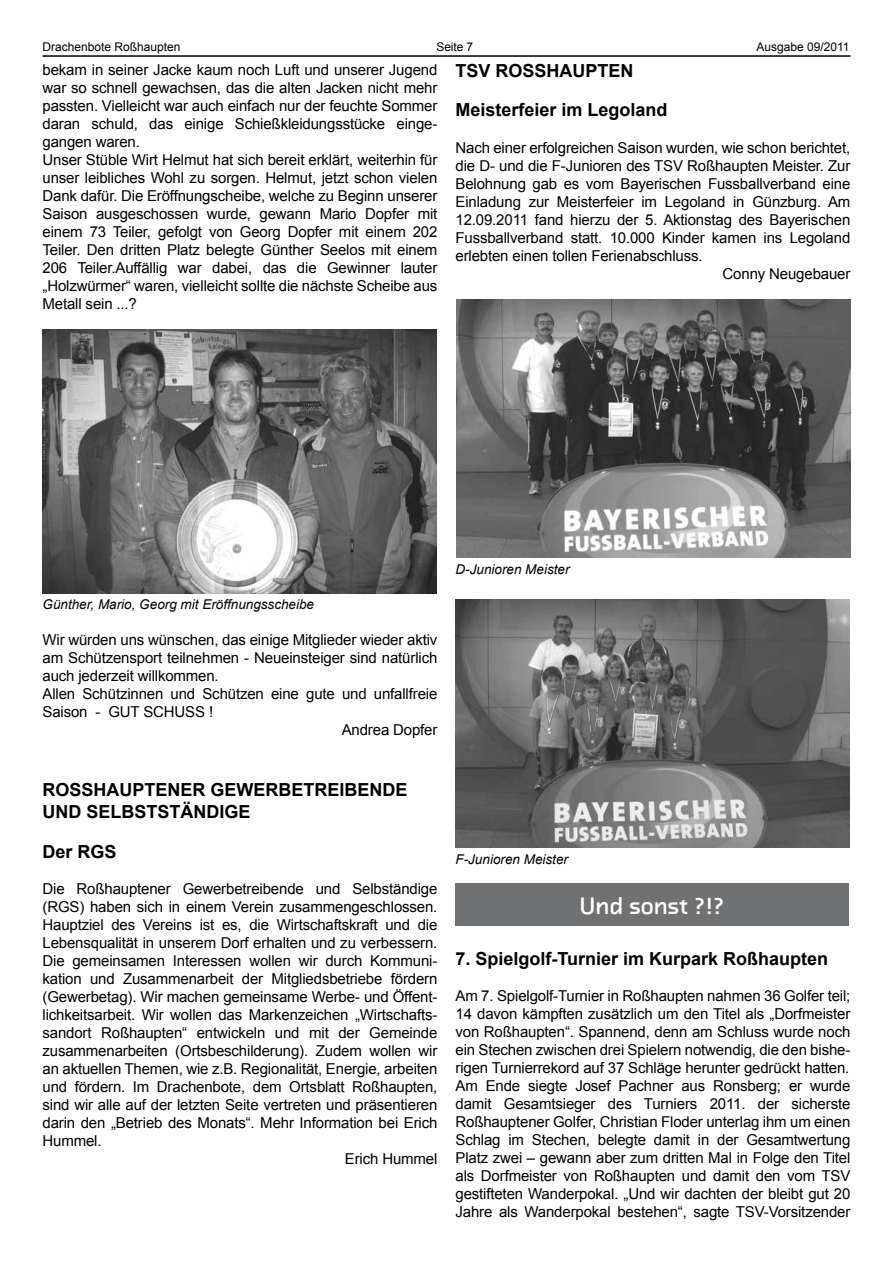
<style>
.page{position:relative;width:893px;height:1263px;background:#fff}
.page>*{position:absolute;margin:0;border:0;box-sizing:border-box;transform-origin:0 0}
.t1{font:24px "Chambers Sans Bld";letter-spacing:-.01em;color:#fff}
.t2{font:700 18px "Arial";color:#000}
.t3{font:15px/18px "Arial";letter-spacing:-.01em;color:#000}
.t4{font:italic 13.5px "Arial";color:#000}
.t5{font:12px "Arial";color:#000}
</style>
<div class="page">
<hr style="left:43px;top:55px;width:807px;height:2px;background:#000">
<img style="left:43px;top:330px;width:393px;height:263px">
<img style="left:457px;top:299px;width:393px;height:259px">
<img style="left:455px;top:599px;width:394px;height:248px">
<div style="left:455px;top:883px;width:394px;height:43px;background:#707172"></div>
<p class="t5" style="left:43px;top:39px;width:140px">Drachenbote Roßhaupten</p>
<p class="t5" style="left:436px;top:39px;width:38px">Seite 7</p>
<p class="t5" style="left:756px;top:39px;width:95px">Ausgabe 09/2011</p>
<p class="t3" style="left:43px;top:61px;width:396px">bekam in seiner Jacke kaum noch Luft und unserer Jugend war so schnell gewachsen, das die alten Jacken nicht mehr passten. Vielleicht war auch einfach nur der feuchte Sommer daran schuld, das einige Schießkleidungsstücke einge&shy;gangen waren.<br>Unser Stüble Wirt Helmut hat sich bereit erklärt, weiterhin für unser leibliches Wohl zu sorgen. Helmut, jetzt schon vielen Dank dafür. Die Eröffnungscheibe, welche zu Beginn unserer Saison ausgeschossen wurde, gewann Mario Dopfer mit einem 73 Teiler, gefolgt von Georg Dopfer mit einem 202<br>Teiler. Den dritten Platz belegte Günther Seelos mit einem 206 Teiler.Auffällig war dabei, das die Gewinner lauter „Holzwürmer“ waren, vielleicht sollte die nächste Scheibe aus Metall sein ...?</p>
<p class="t2" style="left:455px;top:59px;width:105px">TSV RoSShaupten</p>
<p class="t2" style="left:455px;top:98px;width:214px">Meisterfeier im Legoland</p>
<p class="t3" style="left:455px;top:138px;width:396px">Nach einer erfolgreichen Saison wurden, wie schon berichtet,</p>
<p class="t3" style="left:455px;top:156px;width:396px">die D- und die F-Junioren des TSV Roßhaupten Meister. Zur</p>
<p class="t3" style="left:455px;top:174px;width:396px">Belohnung gab es vom Bayerischen Fussballverband eine</p>
<p class="t3" style="left:455px;top:192px;width:396px">Einladung zur Meisterfeier im Legoland in Günzburg. Am</p>
<p class="t3" style="left:455px;top:210px;width:396px">12.09.2011 fand hierzu der 5. Aktionstag des Bayerischen</p>
<p class="t3" style="left:455px;top:228px;width:396px">Fussballverband statt. 10.000 Kinder kamen ins Legoland</p>
<p class="t3" style="left:455px;top:246px;width:249px">erlebten einen tollen Ferienabschluss.</p>
<p class="t3" style="left:723px;top:264px;width:129px">Conny Neugebauer</p>
<p class="t4" style="left:43px;top:596px;width:273px">Günther, Mario, Georg mit Eröffnungsscheibe</p>
<p class="t3" style="left:43px;top:631px;width:396px">Wir würden uns wünschen, das einige Mitglieder wieder aktiv</p>
<p class="t3" style="left:43px;top:649px;width:396px">am Schützensport teilnehmen - Neueinsteiger sind natürlich</p>
<p class="t3" style="left:43px;top:667px;width:178px">auch jederzeit willkommen.</p>
<p class="t3" style="left:43px;top:685px;width:396px">Allen Schützinnen und Schützen eine gute und unfallfreie</p>
<p class="t3" style="left:43px;top:703px;width:172px">Saison - GUT SCHUSS !</p>
<p class="t3" style="left:342px;top:721px;width:97px">Andrea Dopfer</p>
<p class="t4" style="left:455px;top:561px;width:116px">D-Junioren Meister</p>
<p class="t2" style="left:43px;top:778px;width:65px">RoSShauptener</p>
<p class="t2" style="left:211px;top:778px;width:28px">Gewerbetre</p>
<p class="t2" style="left:340px;top:778px;width:19px">ibende</p>
<p class="t2" style="left:43px;top:800px;width:14px">und</p>
<p class="t2" style="left:87px;top:800px;width:48px">Selbstst</p>
<p class="t2" style="left:181px;top:800px;width:58px">ändige</p>
<p class="t2" style="left:43px;top:839px;width:76px">Der RGS</p>
<p class="t3" style="left:43px;top:879px;width:396px">Die Roßhauptener Gewerbetreibende und Selbständige</p>
<p class="t3" style="left:43px;top:897px;width:396px">(RGS) haben sich in einem Verein zusammengeschlossen.</p>
<p class="t3" style="left:43px;top:915px;width:396px">Hauptziel des Vereins ist es, die Wirtschaftskraft und die</p>
<p class="t3" style="left:43px;top:933px;width:396px">Lebensqualität in unserem Dorf erhalten und zu verbessern.</p>
<p class="t3" style="left:43px;top:951px;width:396px">Die gemeinsamen Interessen wollen wir durch Kommuni-</p>
<p class="t3" style="left:43px;top:969px;width:396px">kation und Zusammenarbeit der Mitgliedsbetriebe fördern</p>
<p class="t3" style="left:43px;top:987px;width:396px">(Gewerbetag). Wir machen gemeinsame Werbe- und Öffent-</p>
<p class="t3" style="left:43px;top:1005px;width:396px">lichkeitsarbeit. Wir wollen das Markenzeichen „Wirtschafts-</p>
<p class="t3" style="left:43px;top:1023px;width:396px">sandort Roßhaupten“ entwickeln und mit der Gemeinde</p>
<p class="t3" style="left:43px;top:1041px;width:396px">zusammenarbeiten (Ortsbeschilderung). Zudem wollen wir</p>
<p class="t3" style="left:43px;top:1059px;width:396px">an aktuellen Themen, wie z.B. Regionalität, Energie, arbeiten</p>
<p class="t3" style="left:43px;top:1077px;width:396px">und fördern. Im Drachenbote, dem Ortsblatt Roßhaupten,</p>
<p class="t3" style="left:43px;top:1095px;width:396px">sind wir alle auf der letzten Seite vertreten und präsentieren</p>
<p class="t3" style="left:43px;top:1113px;width:396px">darin den „Betrieb des Monats“. Mehr Information bei Erich</p>
<p class="t3" style="left:43px;top:1131px;width:61px">Hummel.</p>
<p class="t3" style="left:345px;top:1149px;width:94px">Erich Hummel</p>
<p class="t4" style="left:455px;top:850px;width:114px">F-Junioren Meister</p>
<h1 class="t1" style="left:580px;top:891px;width:147px">Und sonst ?!?</h1>
<p class="t2" style="left:455px;top:947px;width:374px">7. Spielgolf-Turnier im Kurpark Roßhaupten</p>
<p class="t3" style="left:455px;top:987px;width:396px;text-align:justify">Am 7. Spielgolf-Turnier in Roßhaupten nahmen 36 Golfer teil; 14 davon kämpften zusätzlich um den Titel als „Dorfmeister von Roßhaupten“. Spannend, denn am Schluss wurde noch ein Stechen zwischen drei Spielern notwendig, die den bishe&shy;rigen Turnierrekord auf 37 Schläge herunter gedrückt hatten.<br>Am Ende siegte Josef Pachner aus Ronsberg; er wurde damit Gesamtsieger des Turniers 2011. der sicherste Roßhauptener Golfer, Christian Floder unterlag ihm um einen Schlag im Stechen, belegte damit in der Gesamtwertung Platz zwei – gewann aber zum dritten Mal in Folge den Titel als Dorfmeister von Roßhaupten und damit den vom TSV gestifteten Wanderpokal. „Und wir dachten der bleibt gut 20<br>Jahre als Wanderpokal bestehen“, sagte TSV-Vorsitzender</p>
</div>
